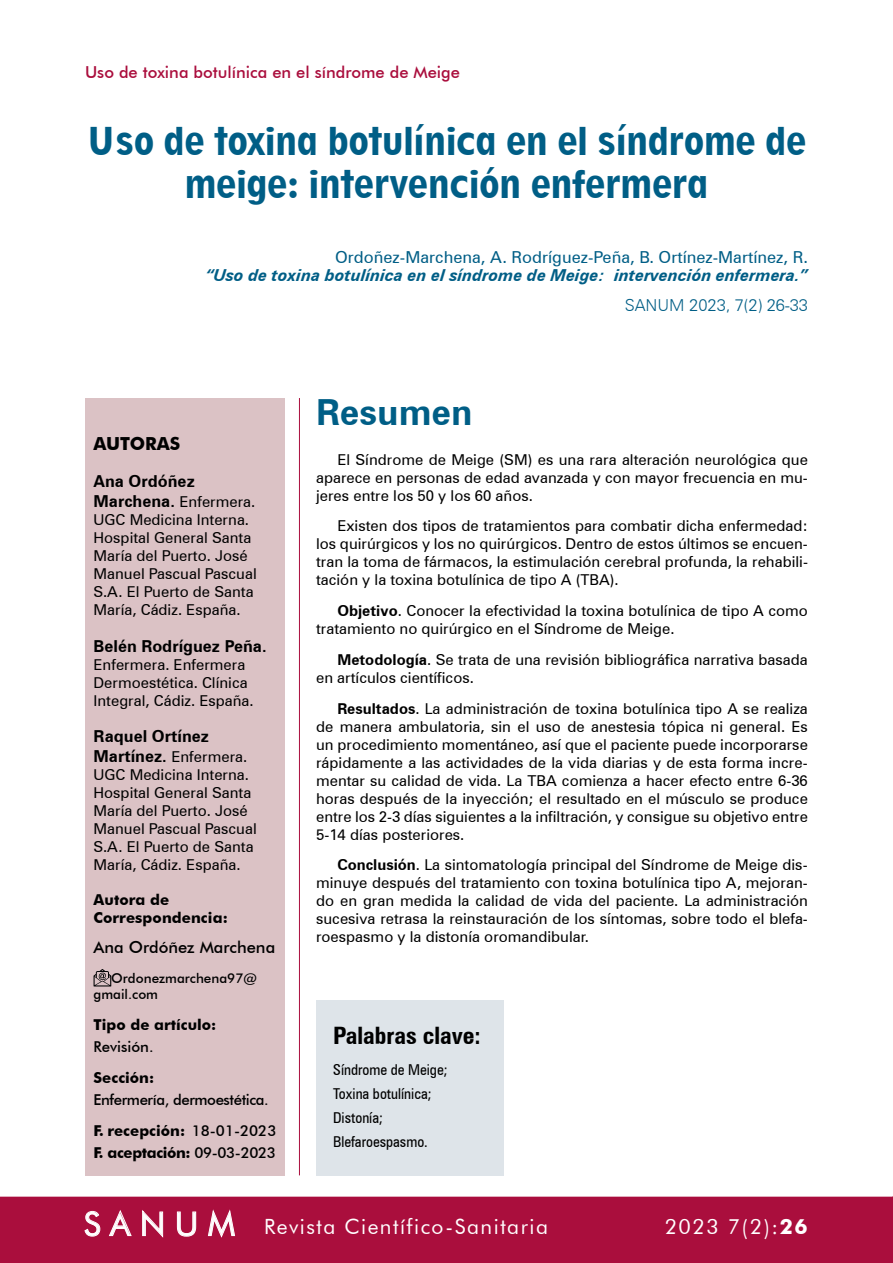
<style>
.page{position:relative;width:893px;height:1263px;background:#fff}
.page>*{position:absolute;margin:0;border:0;box-sizing:border-box;transform-origin:0 0}
.t1{font:800 condensed 36px/43.2px "Geometric 212 BT";color:#005e86;text-align:center}
.t2{font:700 36px "Zurich BT";color:#005e86}
.t3{font:700 condensed 24px "Zurich BT";color:#000}
.t4{font:21px "Futura BT";letter-spacing:.07em;color:#fff}
.t5{font:700 18px "Futura BT";color:#000}
.t6{font:italic 700 16.5px "Zurich BT";color:#005e86}
.t7{font:16.5px "Zurich BT";color:#005e86}
.t8{font:700 16.5px "Zurich BT";color:#000}
.t9{font:500 16.5px "Futura BT";color:#aa0e3d}
.t10{font:300 16.5px "Zurich BT";color:#005e86}
.t11{font:500 16.5px "Futura BT";color:#000}
.t12{font:15px/18px "Zurich BT";color:#000}
.t13{font:condensed 15px/24px "Zurich BT";color:#000}
.t14{font:700 15px/18px "Futura BT";color:#000}
.t15{font:500 15px/30.8px "Futura BT";letter-spacing:-.025em;color:#000}
.t16{font:700 15px "Futura BT";letter-spacing:-.025em;color:#000}
.t17{font:500 15px "Futura BT";color:#000}
.t18{font:500 13.5px/16.2px "Futura BT";color:#000}
.s1{font-weight:700;font-size:16.5px}
.s2{font-weight:700}
.s3{font-weight:500}
.s4{font-size:33px}
</style>
<div class="page">
<div style="left:0;top:1197px;width:893px;height:66px;background:#aa0e3d"></div>
<hr style="left:299px;top:398px;width:1px;height:777px;background:#aa0e3d">
<div style="left:316px;top:1000px;width:187px;height:175px;background:#dee4e9"></div>
<div style="left:85px;top:398px;width:200px;height:777px;background:#dbc2c5"></div>
<svg style="left:94px;top:969px;width:17px;height:17px"></svg>
<p class="t9" style="left:85px;top:62px;width:376px">Uso de toxina botulínica en el síndrome de Meige</p>
<h1 class="t1" style="left:87px;top:119px;width:721px">Uso de toxina botulínica en el síndrome de meige: intervención enfermera</h1>
<p class="t7" style="left:335px;top:247px;width:474px">Ordoñez-Marchena, A. Rodríguez-Peña, B. Ortínez-Martínez, R.</p>
<p class="t6" style="left:206px;top:265px;width:604px">“Uso de toxina botulínica en el síndrome de Meige: intervención enfermera.”</p>
<p class="t10" style="left:625px;top:296px;width:185px">SANUM 2023, 7(2) 26-33</p>
<p class="t5" style="left:94px;top:433px;width:88px">AUTORAS</p>
<p class="t8" style="left:94px;top:471px;width:103px">Ana Ordóñez</p>
<p class="t12" style="left:94px;top:492px;width:165px"><span class="s1">Marchena.</span> Enfermera.<br>UGC Medicina Interna.<br>Hospital General Santa<br>María del Puerto. José<br>Manuel Pascual Pascual<br>S.A. El Puerto de Santa<br>María, Cádiz. España.</p>
<p class="t8" style="left:94px;top:636px;width:175px">Belén Rodríguez Peña.</p>
<p class="t12" style="left:94px;top:655px;width:162px">Enfermera. Enfermera<br>Dermoestética. Clínica<br>Integral, Cádiz. España.</p>
<p class="t8" style="left:94px;top:726px;width:117px">Raquel Ortínez</p>
<p class="t12" style="left:94px;top:748px;width:165px"><span class="s1">Martínez.</span> Enfermera.<br>UGC Medicina Interna.<br>Hospital General Santa<br>María del Puerto. José<br>Manuel Pascual Pascual<br>S.A. El Puerto de Santa<br>María, Cádiz. España.</p>
<p class="t14" style="left:94px;top:891px;width:136px">Autora de<br>Correspondencia:</p>
<p class="t11" style="left:94px;top:937px;width:183px">Ana Ordóñez Marchena</p>
<p class="t18" style="left:94px;top:969px;width:165px;text-indent:18px">Ordonezmarchena97@ gmail.com</p>
<p class="t14" style="left:94px;top:1015px;width:124px">Tipo de artículo:</p>
<p class="t17" style="left:94px;top:1037px;width:61px">Revisión.</p>
<p class="t14" style="left:94px;top:1068px;width:62px">Sección:</p>
<p class="t15" style="left:94px;top:1084px;width:184px">Enfermería, dermoestética.<br><span class="s2">F. recepción:</span> 18-01-2023</p>
<p class="t16" style="left:94px;top:1143px;width:184px">F. aceptación: <span class="s3">09-03-2023</span></p>
<h1 class="t2" style="left:316px;top:391px;width:158px">Resumen</h1>
<p class="t12" style="left:316px;top:450px;width:493px;text-align:justify;text-indent:21px">El Síndrome de Meige (SM) es una rara alteración neurológica que aparece en personas de edad avanzada y con mayor frecuencia en mu&shy;jeres entre los 50 y los 60 años.</p>
<p class="t12" style="left:316px;top:517px;width:493px;text-align:justify;text-indent:21px">Existen dos tipos de tratamientos para combatir dicha enfermedad: los quirúrgicos y los no quirúrgicos. Dentro de estos últimos se encuen&shy;tran la toma de fármacos, la estimulación cerebral profunda, la rehabili&shy;tación y la toxina botulínica de tipo A (TBA).</p>
<p class="t12" style="left:316px;top:602px;width:493px;text-indent:21px"><span class="s2">Objetivo</span>. Conocer la efectividad la toxina botulínica de tipo A como tratamiento no quirúrgico en el Síndrome de Meige.</p>
<p class="t12" style="left:316px;top:650px;width:493px;text-indent:21px"><span class="s2">Metodología</span>. Se trata de una revisión bibliográfica narrativa basada en artículos científicos.</p>
<p class="t12" style="left:316px;top:699px;width:493px;text-align:justify;text-indent:21px"><span class="s2">Resultados</span>. La administración de toxina botulínica tipo A se realiza de manera ambulatoria, sin el uso de anestesia tópica ni general. Es un procedimiento momentáneo, así que el paciente puede incorporarse rápidamente a las actividades de la vida diarias y de esta forma incre&shy;mentar su calidad de vida. La TBA comienza a hacer efecto entre 6-36 horas después de la inyección; el resultado en el músculo se produce entre los 2-3 días siguientes a la infiltración, y consigue su objetivo entre 5-14 días posteriores.</p>
<p class="t12" style="left:316px;top:856px;width:493px;text-align:justify;text-indent:21px"><span class="s2">Conclusión</span>. La sintomatología principal del Síndrome de Meige dis&shy;minuye después del tratamiento con toxina botulínica tipo A, mejoran&shy;do en gran medida la calidad de vida del paciente. La administración sucesiva retrasa la reinstauración de los síntomas, sobre todo el blefa&shy;roespasmo y la distonía oromandibular.</p>
<h2 class="t3" style="left:333px;top:1021px;width:149px">Palabras clave:</h2>
<p class="t13" style="left:333px;top:1057px;width:116px">Síndrome de Meige;<br>Toxina botulínica;<br>Distonía;<br>Blefaroespasmo.</p>
<h3 class="t4" style="left:84px;top:1214px;width:466px"><span class="s4">S A N U M</span> Revista Científico-Sanitaria</h3>
<h3 class="t4" style="left:665px;top:1214px;width:144px">2023 7(2):<span class="s2">26</span></h3>
</div>
